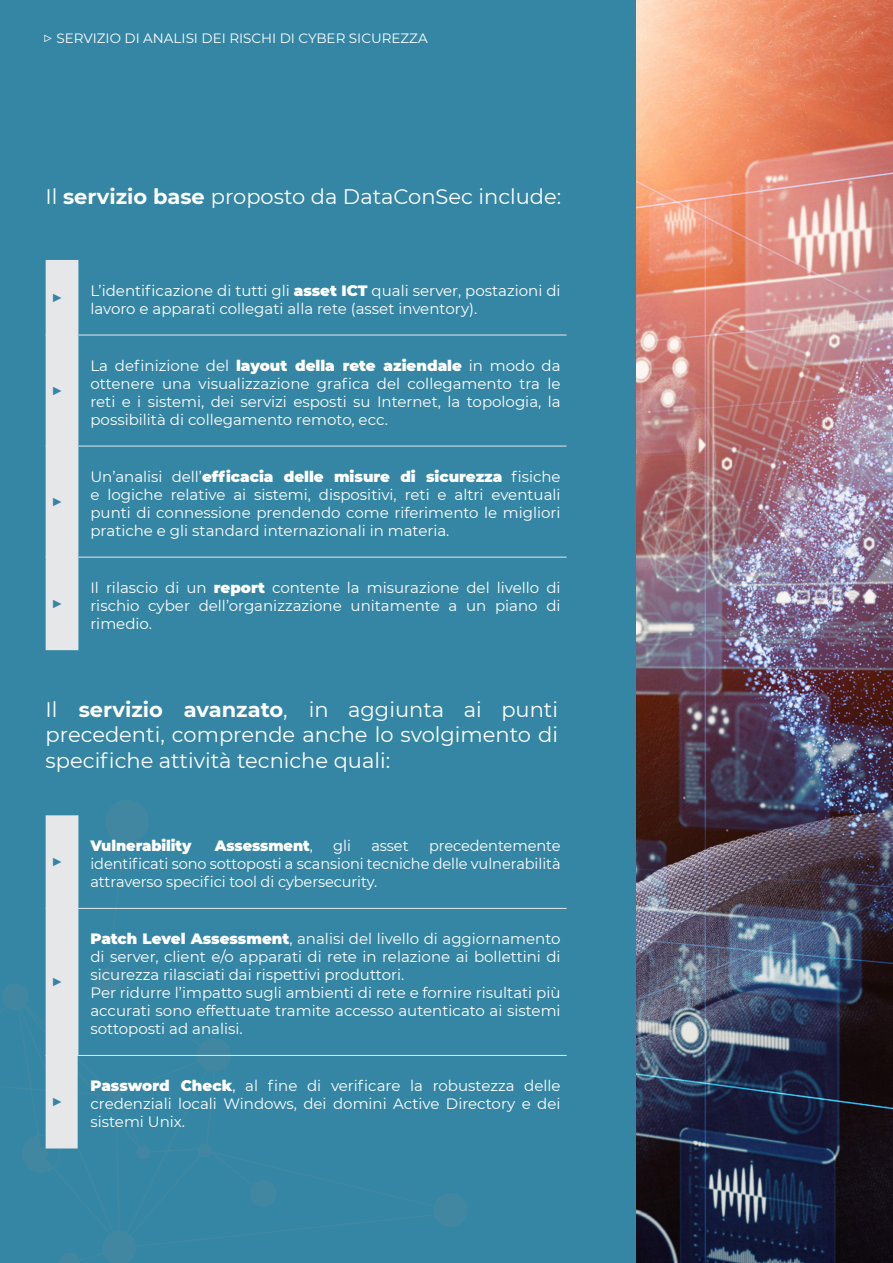
<style>
.page{position:relative;width:893px;height:1263px;background:#fff}
.page>*{position:absolute;margin:0;border:0;box-sizing:border-box;transform-origin:0 0}
.t1{font:21px/25.2px "Montserrat";color:#fff;text-align:justify}
.t2{font:15px/18px "Montserrat";color:#fff;text-align:justify}
.t3{font:900 15px "Montserrat";letter-spacing:-.005em;color:#fff}
.t4{font:13.5px "Montserrat";color:#fff}
.t5{font:11.85px "Arial";color:#3586a4}
.s1{font-size:17.25px}
.s2{font-weight:700}
.s3{font-weight:900}
.s4{font-weight:400}
</style>
<div class="page">
<div style="left:0;top:0;width:636px;height:1263px;background:#3586a4"></div>
<svg style="left:0;top:800px;width:469px;height:463px"></svg>
<div style="left:46px;top:260px;width:31px;height:390px;background:#e6e7e9"></div>
<hr style="left:77px;top:260px;width:1px;height:75px;background:#e6e7e9">
<hr style="left:77px;top:335px;width:1px;height:111px;background:#e6e7e9">
<hr style="left:77px;top:446px;width:1px;height:111px;background:#e6e7e9">
<hr style="left:77px;top:557px;width:1px;height:93px;background:#e6e7e9">
<hr style="left:46px;top:335px;width:32px;height:1px;background:#e6e7e9">
<hr style="left:78px;top:335px;width:489px;height:1px;background:#e6e7e9">
<hr style="left:46px;top:446px;width:32px;height:1px;background:#e6e7e9">
<hr style="left:78px;top:446px;width:489px;height:1px;background:#e6e7e9">
<hr style="left:46px;top:557px;width:32px;height:1px;background:#e6e7e9">
<hr style="left:78px;top:557px;width:489px;height:1px;background:#e6e7e9">
<div style="left:46px;top:815px;width:32px;height:333px;background:#e6e7e9"></div>
<hr style="left:77px;top:815px;width:1px;height:93px;background:#e6e7e9">
<hr style="left:77px;top:909px;width:1px;height:146px;background:#e6e7e9">
<hr style="left:46px;top:908px;width:32px;height:1px;background:#e6e7e9">
<hr style="left:78px;top:908px;width:489px;height:1px;background:#e6e7e9">
<hr style="left:46px;top:1055px;width:32px;height:1px;background:#e6e7e9">
<hr style="left:78px;top:1055px;width:489px;height:1px;background:#e6e7e9">
<img style="left:636px;top:0;width:257px;height:1263px">
<p class="t4" style="left:43px;top:29px;width:387px"><span class="s1">▷</span> SERVIZIO DI ANALISI DEI RISCHI DI CYBER SICUREZZA</p>
<p class="t1" style="left:46px;top:184px;width:517px">Il <span class="s2">servizio base</span> proposto da DataConSec include:</p>
<p class="t5" style="left:52px;top:289px;width:13px">►</p>
<p class="t2" style="left:90px;top:281px;width:472px">L’identificazione di tutti gli <span class="s3">asset ICT</span> quali server, postazioni di lavoro e apparati collegati alla rete (asset inventory).</p>
<p class="t5" style="left:52px;top:382px;width:13px">►</p>
<p class="t5" style="left:52px;top:494px;width:13px">►</p>
<p class="t5" style="left:52px;top:596px;width:13px">►</p>
<p class="t2" style="left:90px;top:356px;width:472px">La definizione del <span class="s3">layout della rete aziendale</span> in modo da ottenere una visualizzazione grafica del collegamento tra le reti e i sistemi, dei servizi esposti su Internet, la topologia, la possibilità di collegamento remoto, ecc.</p>
<p class="t2" style="left:90px;top:467px;width:472px">Un’analisi dell’<span class="s3">efficacia delle misure di sicurezza</span> fisiche e logiche relative ai sistemi, dispositivi, reti e altri eventuali punti di connessione prendendo come riferimento le migliori pratiche e gli standard internazionali in materia.</p>
<p class="t2" style="left:90px;top:578px;width:472px">Il rilascio di un <span class="s3">report</span> contente la misurazione del livello di rischio cyber dell’organizzazione unitamente a un piano di rimedio.</p>
<p class="t1" style="left:46px;top:696px;width:514px">Il <span class="s2">servizio avanzato</span>, in aggiunta ai punti precedenti, comprende anche lo svolgimento di specifiche attività tecniche quali:</p>
<p class="t5" style="left:52px;top:854px;width:13px">►</p>
<p class="t5" style="left:52px;top:974px;width:13px">►</p>
<p class="t5" style="left:52px;top:1094px;width:13px">►</p>
<p class="t3" style="left:90px;top:834px;width:103px">Vulnerability</p>
<p class="t3" style="left:215px;top:834px;width:100px">Assessment<span class="s4">,</span></p>
<p class="t2" style="left:333px;top:836px;width:19px">gli</p>
<p class="t2" style="left:371px;top:836px;width:39px">asset</p>
<p class="t2" style="left:90px;top:836px;width:472px;text-indent:339px">precedentemente identificati sono sottoposti a scansioni tecniche delle vulnerabilità attraverso specifici tool di cybersecurity.</p>
<p class="t2" style="left:90px;top:929px;width:472px"><span class="s3">Patch Level Assessment</span>, analisi del livello di aggiornamento di server, client e/o apparati di rete in relazione ai bollettini di sicurezza rilasciati dai rispettivi produttori.</p>
<p class="t2" style="left:90px;top:983px;width:472px">Per ridurre l’impatto sugli ambienti di rete e fornire risultati più accurati sono effettuate tramite accesso autenticato ai sistemi sottoposti ad analisi.</p>
<p class="t2" style="left:90px;top:1076px;width:472px"><span class="s3">Password Check</span>, al fine di verificare la robustezza delle credenziali locali Windows, dei domini Active Directory e dei sistemi Unix.</p>
</div>
